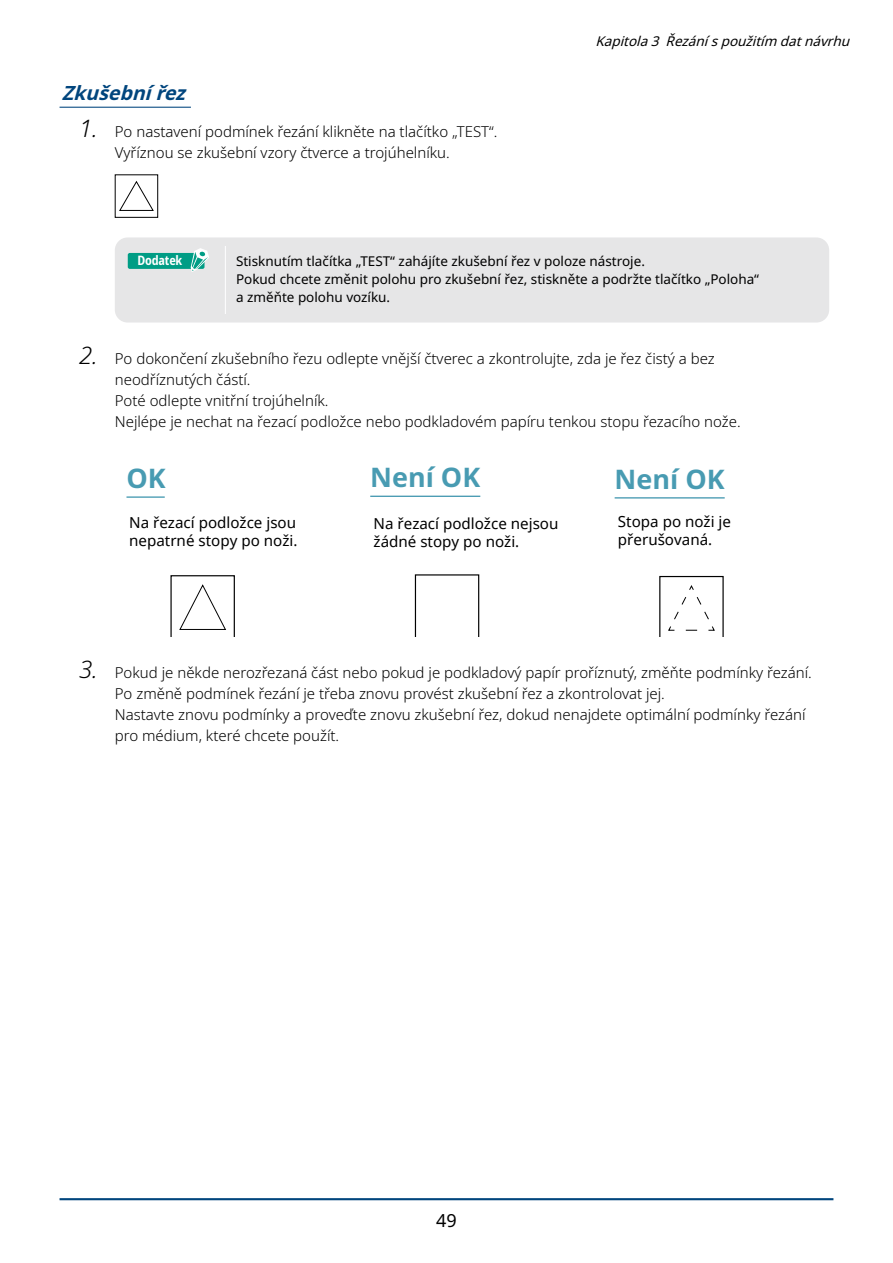
<style>
.page{position:relative;width:893px;height:1263px;background:#fff}
.page>*{position:absolute;margin:0;border:0;box-sizing:border-box;transform-origin:0 0}
.t1{font:700 27px "Noto Sans";color:#489bb2}
.t2{font:italic 700 19.5px "Noto Sans";color:#00457d}
.t3{font:18px "Noto Sans";color:#000}
.t4{font:15.15px/18.1px "Noto Sans";color:#000}
.t5{font:300 15px/21px "Noto Sans";color:#000}
.t6{font:13.5px/18px "Noto Sans";color:#000}
.t7{font:italic 13.5px "Noto Sans";color:#000}
.t8{font:700 condensed 12.9px "Noto Sans";letter-spacing:-.015em;color:#fff}
.s1{font-style:italic;font-size:24px}
</style>
<div class="page">
<hr style="left:60px;top:1198px;width:773px;height:2px;background:#00457d">
<hr style="left:60px;top:107px;width:131px;height:1px;background:#00457d">
<div style="left:115px;top:174px;width:43px;height:44px;border:1px solid #000"></div>
<svg style="left:119px;top:181px;width:35px;height:30px"></svg>
<div style="left:115px;top:237px;width:714px;height:85px;background:#e6e6e7;border-radius:13px"></div>
<hr style="left:225px;top:246px;width:1px;height:68px;background:#fff">
<div style="left:128px;top:253px;width:77px;height:16px;background:#009d85;border-radius:2px"></div>
<svg style="left:191px;top:248px;width:18px;height:24px"></svg>
<svg style="left:170px;top:575px;width:65px;height:61px"></svg>
<svg style="left:415px;top:574px;width:64px;height:62px"></svg>
<svg style="left:659px;top:576px;width:65px;height:60px"></svg>
<hr style="left:126px;top:496px;width:39px;height:2px;background:#489bb2">
<hr style="left:370px;top:496px;width:110px;height:1px;background:#489bb2">
<hr style="left:615px;top:497px;width:110px;height:1px;background:#489bb2">
<h2 class="t2" style="left:62px;top:79px;width:132px">Zkušebnířez</h2>
<p class="t5" style="left:115px;top:121px;width:384px;text-indent:-36px"><span class="s1">1.</span> Po nastavení podmínek řezání klikněte na tlačítko „TEST“.<br>Vyříznou se zkušební vzory čtverce a trojúhelníku.</p>
<p class="t7" style="left:596px;top:33px;width:261px">Kapitola3Řezáníspoužitím datnávrhu</p>
<p class="t8" style="left:137px;top:251px;width:46px">Dodatek</p>
<p class="t6" style="left:236px;top:252px;width:525px">Stisknutím tlačítka „TEST“ zahájíte zkušební řez v poloze nástroje.<br>Pokud chcete změnit polohu pro zkušební řez, stiskněte a podržte tlačítko „Poloha“ a změňte polohu vozíku.</p>
<p class="t5" style="left:115px;top:348px;width:627px;text-indent:-36px"><span class="s1">2.</span> Po dokončení zkušebního řezu odlepte vnější čtverec a zkontrolujte, zda je řez čistý a bez neodříznutých částí.<br>Poté odlepte vnitřní trojúhelník.<br>Nejlépe je nechat na řezací podložce nebo podkladovém papíru tenkou stopu řezacího nože.</p>
<h1 class="t1" style="left:126px;top:463px;width:41px">OK</h1>
<h1 class="t1" style="left:370px;top:462px;width:112px">Není OK</h1>
<h1 class="t1" style="left:615px;top:464px;width:112px">Není OK</h1>
<p class="t4" style="left:129px;top:514px;width:170px">Na řezací podložce jsou nepatrné stopy po noži.</p>
<p class="t4" style="left:374px;top:515px;width:186px">Na řezací podložce nejsou žádné stopy po noži.</p>
<p class="t4" style="left:618px;top:513px;width:115px">Stopa po noži je přerušovaná.</p>
<p class="t5" style="left:115px;top:662px;width:699px;text-indent:-36px"><span class="s1">3.</span> Pokud je někde nerozřezaná část nebo pokud je podkladový papír proříznutý, změňte podmínky řezání.<br>Po změně podmínek řezání je třeba znovu provést zkušební řez a zkontrolovat jej.<br>Nastavte znovu podmínky a proveďte znovu zkušební řez, dokud nenajdete optimální podmínky řezání pro médium, které chcete použít.</p>
<p class="t3" style="left:436px;top:1210px;width:22px">49</p>
</div>
